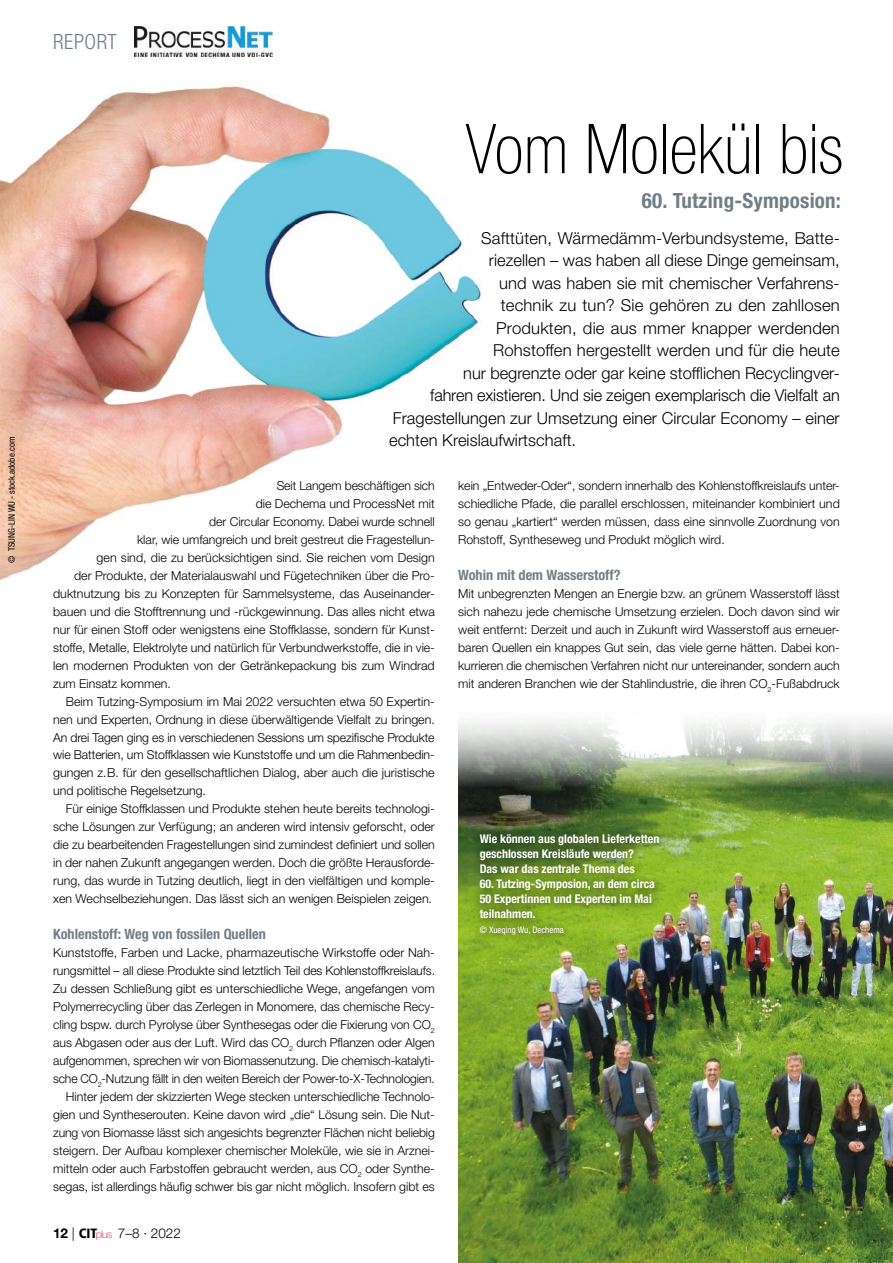
<style>
.page{position:relative;width:893px;height:1263px;background:#fff}
.page>*{position:absolute;margin:0;border:0;box-sizing:border-box;transform-origin:0 0}
.t1{font:100 condensed 69px "Helvetica Neue LT Std";color:#000}
.t2{font:700 condensed 21px "Helvetica Neue LT Std";letter-spacing:.01em;color:#717e86}
.t3{font:300 condensed 21px "Helvetica Neue LT Std";letter-spacing:.025em;color:#717e86}
.t4{font:300 16.5px "Helvetica Neue LT Std";letter-spacing:.005em;color:#000}
.t5{font:700 condensed 14.25px "Helvetica Neue LT Std";color:#717e86}
.t6{font:300 13.5px "Helvetica Neue LT Std";color:#000}
.t7{font:300 12.3px/18px "Helvetica Neue LT Std";color:#000;text-align:justify}
.t8{font:700 condensed 12px/15px "Helvetica Neue LT Std";color:#fff}
.t9{font:condensed 9px "Helvetica Neue LT Std";color:#000}
.t10{font:condensed 9px "Helvetica Neue LT Std";color:#fff}
.s1{font-weight:700}
.s2{font-family:"Frutiger LT Std";font-weight:900;font-stretch:condensed}
.s3{font-weight:100;font-size:10.65px;color:#ce1531}
</style>
<div class="page">
<img style="left:458px;top:721px;width:435px;height:542px">
<img style="left:0;top:86px;width:482px;height:495px">
<div style="left:471px;top:825px;width:197px;height:119px;background:#000;opacity:.75"></div>
<img style="left:134px;top:26px;width:139px;height:31px">
<p class="t9" style="left:7px;top:563px;width:127px;rotate:-90deg">© TSUNG-LIN WU - stock.adobe.com</p>
<h2 class="t3" style="left:53px;top:29px;width:65px">REPORT</h2>
<h1 class="t1" style="left:466px;top:110px;width:379px">Vom Molekül bis</h1>
<h2 class="t2" style="left:642px;top:187px;width:201px">60. Tutzing-Symposion:</h2>
<h3 class="t4" style="left:481px;top:228px;width:360px">Safttüten, Wärmedämm-Verbundsysteme, Batte-</h3>
<h3 class="t4" style="left:489px;top:250px;width:353px">riezellen – was haben all diese Dinge gemeinsam,</h3>
<h3 class="t4" style="left:499px;top:273px;width:342px">und was haben sie mit chemischer Verfahrens-</h3>
<h3 class="t4" style="left:501px;top:295px;width:340px">technik zu tun? Sie gehören zu den zahllosen</h3>
<h3 class="t4" style="left:496px;top:318px;width:345px">Produkten, die aus mmer knapper werdenden</h3>
<h3 class="t4" style="left:493px;top:340px;width:348px">Rohstoffen hergestellt werden und für die heute</h3>
<h3 class="t4" style="left:463px;top:363px;width:378px">nur begrenzte oder gar keine stofflichen Recyclingver-</h3>
<h3 class="t4" style="left:430px;top:385px;width:411px">fahren existieren. Und sie zeigen exemplarisch die Vielfalt an</h3>
<h3 class="t4" style="left:393px;top:408px;width:449px">Fragestellungen zur Umsetzung einer Circular Economy – einer</h3>
<h3 class="t4" style="left:389px;top:430px;width:189px">echten Kreislaufwirtschaft.</h3>
<p class="t7" style="left:277px;top:476px;width:160px">Seit Langem beschäftigen sich</p>
<p class="t7" style="left:256px;top:494px;width:181px">die Dechema und ProcessNet mit</p>
<p class="t7" style="left:209px;top:512px;width:227px">der Circular Economy. Dabei wurde schnell</p>
<p class="t7" style="left:137px;top:530px;width:299px">klar, wie umfangreich und breit gestreut die Fragestellun-</p>
<p class="t7" style="left:97px;top:548px;width:340px">gen sind, die zu berücksichtigen sind. Sie reichen vom Design</p>
<p class="t7" style="left:74px;top:566px;width:362px">der Produkte, der Materialauswahl und Fügetechniken über die Pro-</p>
<p class="t7" style="left:53px;top:584px;width:383px">duktnutzung bis zu Konzepten für Sammelsysteme, das Auseinander-</p>
<p class="t7" style="left:53px;top:602px;width:383px">bauen und die Stofftrennung und -rückgewinnung. Das alles nicht etwa</p>
<p class="t7" style="left:53px;top:620px;width:383px">nur für einen Stoff oder wenigstens eine Stoffklasse, sondern für Kunst-</p>
<p class="t7" style="left:53px;top:638px;width:383px">stoffe, Metalle, Elektrolyte und natürlich für Verbundwerkstoffe, die in vie-</p>
<p class="t7" style="left:53px;top:656px;width:383px">len modernen Produkten von der Getränkepackung bis zum Windrad</p>
<p class="t7" style="left:53px;top:674px;width:119px">zum Einsatz kommen.</p>
<p class="t7" style="left:66px;top:692px;width:370px">Beim Tutzing-Symposium im Mai 2022 versuchten etwa 50 Expertin-</p>
<p class="t7" style="left:53px;top:710px;width:383px">nen und Experten, Ordnung in diese überwältigende Vielfalt zu bringen.</p>
<p class="t7" style="left:53px;top:728px;width:383px">An drei Tagen ging es in verschiedenen Sessions um spezifische Produkte</p>
<p class="t7" style="left:53px;top:746px;width:383px">wie Batterien, um Stoffklassen wie Kunststoffe und um die Rahmenbedin-</p>
<p class="t7" style="left:53px;top:764px;width:383px">gungen z.B. für den gesellschaftlichen Dialog, aber auch die juristische</p>
<p class="t7" style="left:53px;top:782px;width:154px">und politische Regelsetzung.</p>
<p class="t7" style="left:66px;top:800px;width:370px">Für einige Stoffklassen und Produkte stehen heute bereits technologi-</p>
<p class="t7" style="left:53px;top:818px;width:383px">sche Lösungen zur Verfügung; an anderen wird intensiv geforscht, oder</p>
<p class="t7" style="left:53px;top:836px;width:383px">die zu bearbeitenden Fragestellungen sind zumindest definiert und sollen</p>
<p class="t7" style="left:53px;top:854px;width:383px">in der nahen Zukunft angegangen werden. Doch die größte Herausforde-</p>
<p class="t7" style="left:53px;top:872px;width:383px">rung, das wurde in Tutzing deutlich, liegt in den vielfältigen und komple-</p>
<p class="t7" style="left:53px;top:889px;width:380px">xen Wechselbeziehungen. Das lässt sich an wenigen Beispielen zeigen.</p>
<p class="t5" style="left:53px;top:925px;width:214px">Kohlenstoff: Weg von fossilen Quellen</p>
<p class="t7" style="left:53px;top:943px;width:383px;text-align:right">Kunststoffe, Farben und Lacke, pharmazeutische Wirkstoffe oder Nah&shy;rungsmittel – all diese Produkte sind letztlich Teil des Kohlenstoffkreislaufs.<br>Zu dessen Schließung gibt es unterschiedliche Wege, angefangen vom Polymerrecycling über das Zerlegen in Monomere, das chemische Recy&shy;cling bspw. durch Pyrolyse über Synthesegas oder die Fixierung von CO<sub>2 </sub>aus Abgasen oder aus der Luft. Wird das CO<sub>2</sub> durch Pflanzen oder Algen aufgenommen, sprechen wir von Biomassenutzung. Die chemisch-katalyti&shy;sche CO<sub>2</sub>-Nutzung fällt in den weiten Bereich der Power-to-X-Technologien.<br>Hinter jedem der skizzierten Wege stecken unterschiedliche Technolo&shy;gien und Syntheserouten. Keine davon wird „die“ Lösung sein. Die Nut&shy;zung von Biomasse lässt sich angesichts begrenzter Flächen nicht beliebig steigern. Der Aufbau komplexer chemischer Moleküle, wie sie in Arznei&shy;mitteln oder auch Farbstoffen gebraucht werden, aus CO<sub>2</sub> oder Synthe&shy;segas, ist allerdings häufig schwer bis gar nicht möglich. Insofern gibt es</p>
<p class="t7" style="left:458px;top:476px;width:383px">kein „Entweder-Oder“, sondern innerhalb des Kohlenstoffkreislaufs unter&shy;schiedliche Pfade, die parallel erschlossen, miteinander kombiniert und so genau „kartiert“ werden müssen, dass eine sinnvolle Zuordnung von Rohstoff, Syntheseweg und Produkt möglich wird.</p>
<p class="t5" style="left:458px;top:566px;width:164px">Wohin mit dem Wasserstoff?</p>
<p class="t7" style="left:458px;top:584px;width:383px">Mit unbegrenzten Mengen an Energie bzw. an grünem Wasserstoff lässt sich nahezu jede chemische Umsetzung erzielen. Doch davon sind wir weit entfernt: Derzeit und auch in Zukunft wird Wasserstoff aus erneuer&shy;baren Quellen ein knappes Gut sein, das viele gerne hätten. Dabei kon&shy;kurrieren die chemischen Verfahren nicht nur untereinander, sondern auch mit anderen Branchen wie der Stahlindustrie, die ihren CO<sub>2</sub>-Fußabdruck</p>
<p class="t8" style="left:480px;top:831px;width:181px">Wie können aus globalen Lieferketten geschlossen Kreisläufe werden?<br>Das war das zentrale Thema des</p>
<p class="t8" style="left:480px;top:876px;width:177px">60. Tutzing-Symposion, an dem circa<br>50 Expertinnen und Experten im Mai teilnahmen.</p>
<p class="t10" style="left:480px;top:925px;width:86px">© Xueqing Wu, Dechema</p>
<p class="t6" style="left:53px;top:1224px;width:129px"><span class="s1">12</span> | <span class="s2">CIT</span><span class="s3">plus</span> 7–8 · 2022</p>
</div>
